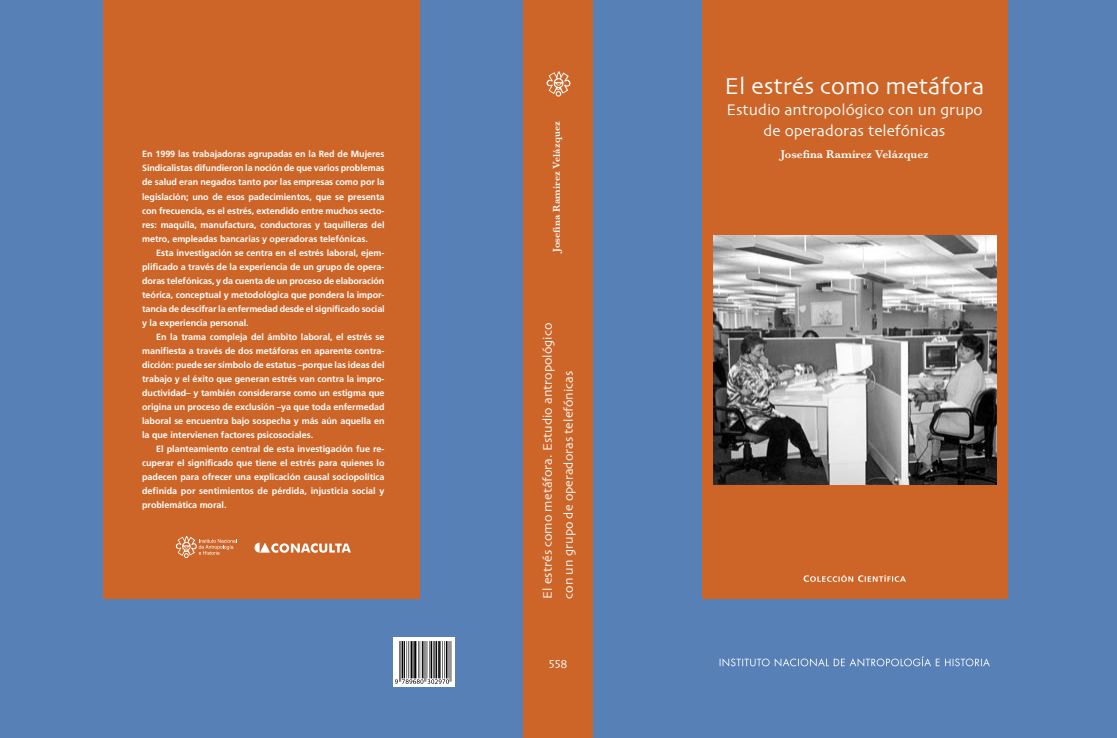
<style>
.page{position:relative;width:1117px;height:738px;background:#fff}
.page>*{position:absolute;margin:0;border:0;box-sizing:border-box;transform-origin:0 0}
.t1{font:24px "Skia";color:#fff}
.t2{font:16px/21px "Skia";color:#fff;text-align:center}
.t3{font:13px/21px "Skia";color:#fff}
.t4{font:12px "Skia";color:#fff}
.t5{font:600 11.5px "Baskerville";color:#fff}
.t6{font:600 10px "Baskerville";letter-spacing:.01em;color:#fff}
.cuarta{font:700 9px/14px "Frutiger";letter-spacing:-.005em;color:#fff;text-align:justify}
</style>
<div class="page">
<div style="left:0;top:0;width:1117px;height:737px;background:#5780b7"></div>
<div style="left:702px;top:0;width:305px;height:598px;background:#cc6527"></div>
<img style="left:713px;top:235px;width:283px;height:249px">
<svg style="left:720px;top:656px;width:270px;height:10px"></svg>
<svg style="left:804px;top:574px;width:102px;height:7px"></svg>
<div style="left:524px;top:0;width:69px;height:737px;background:#cc6527"></div>
<svg style="left:547px;top:71px;width:23px;height:25px"></svg>
<div style="left:104px;top:0;width:316px;height:598px;background:#cc6527"></div>
<div style="left:393px;top:637px;width:62px;height:49px;background:#fff"></div>
<svg style="left:395px;top:641px;width:57px;height:42px"></svg>
<svg style="left:176px;top:536px;width:61px;height:21px"></svg>
<svg style="left:255px;top:542px;width:96px;height:10px"></svg>
<p class="cuarta" style="left:142px;top:147px;width:244px">En 1999 las trabajadoras agrupadas en la Red de Mujeres Sindicalistas difundieron la noción de que varios problemas de salud eran negados tanto por las empresas como por la legislación; uno de esos padecimientos, que se presenta con frecuencia, es el estrés, extendido entre muchos secto&shy;res: maquila, manufactura, conductoras y taquilleras del metro, empleadas bancarias y operadoras telefónicas.</p>
<p class="cuarta" style="left:142px;top:245px;width:244px;text-indent:14px">Esta investigación se centra en el estrés laboral, ejem&shy;plificado a través de la experiencia de un grupo de opera&shy;doras telefónicas, y da cuenta de un proceso de elaboración teórica, conceptual y metodológica que pondera la impor&shy;tancia de descifrar la enfermedad desde el significado social y la experiencia personal.</p>
<p class="cuarta" style="left:142px;top:329px;width:244px;text-indent:14px">En la trama compleja del ámbito laboral, el estrés se manifiesta a través de dos metáforas en aparente contra&shy;dicción: puede ser símbolo de estatus –porque las ideas del trabajo y el éxito que generan estrés van contra la impro&shy;ductividad– y también considerarse como un estigma que origina un proceso de exclusión –ya que toda enfermedad laboral se encuentra bajo sospecha y más aún aquella en la que intervienen factores psicosociales.</p>
<p class="cuarta" style="left:142px;top:441px;width:244px;text-indent:14px">El planteamiento central de esta investigación fue re&shy;cuperar el significado que tiene el estrés para quienes lo padecen para ofrecer una explicación causal sociopolítica definida por sentimientos de pérdida, injusticia social y problemática moral.</p>
<p class="t6" style="left:551px;top:252px;width:132px;rotate:-90deg">Josefina Ramírez Velázquez</p>
<p class="t3" style="left:538px;top:598px;width:277px;rotate:-90deg">El estrés como metáfora. Estudio antropológico con un grupo de operadoras telefónicas</p>
<p class="t4" style="left:549px;top:654px;width:20px">558</p>
<p class="t1" style="left:725px;top:71px;width:261px">El estrés como metáfora</p>
<p class="t2" style="left:726px;top:100px;width:258px">Estudio antropológico con un grupo de operadoras telefónicas</p>
<p class="t5" style="left:781px;top:147px;width:149px">Josefina Ramírez Velázquez</p>
</div>
